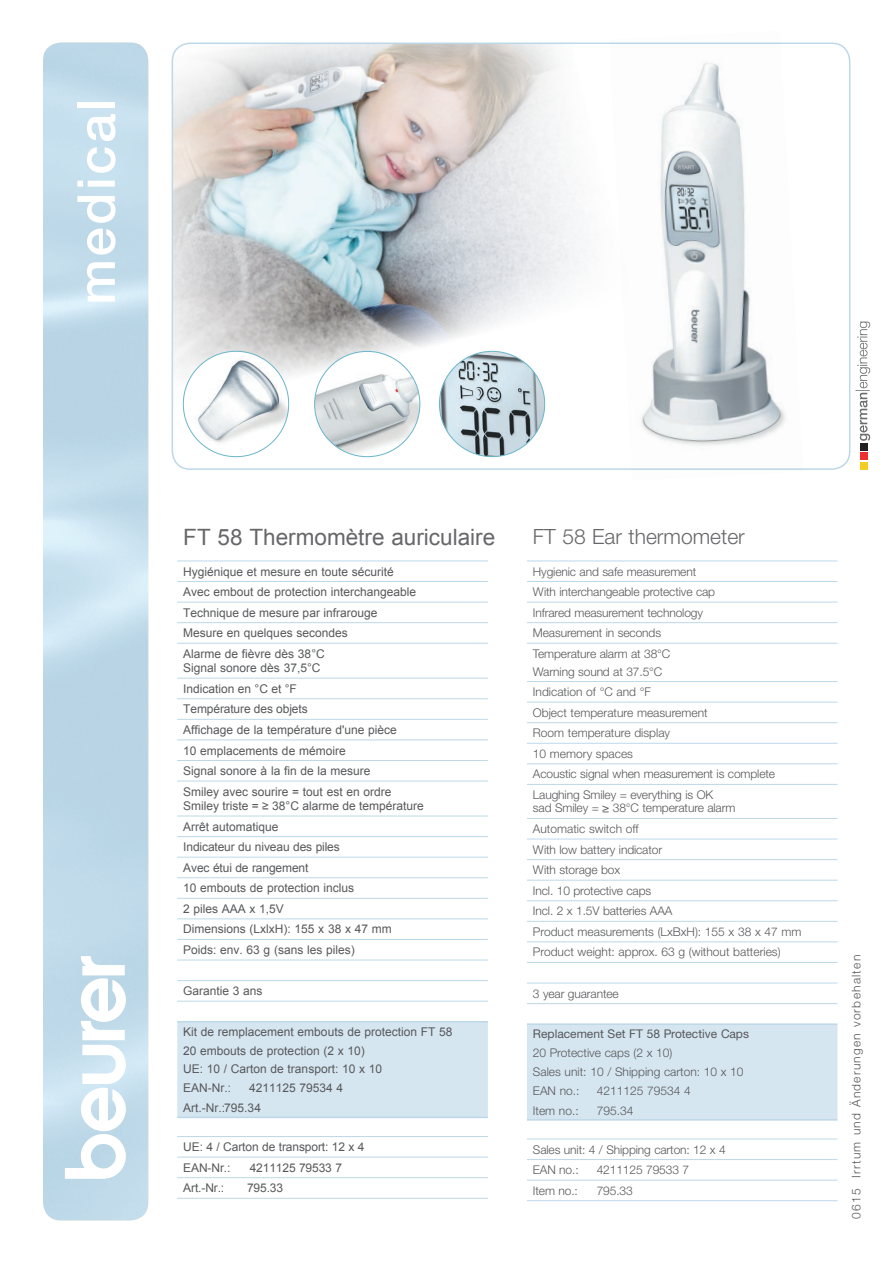
<style>
.page{position:relative;width:893px;height:1263px;background:#fff}
.page>*{position:absolute;margin:0;border:0;box-sizing:border-box;transform-origin:0 0}
.t1{font:500 52.5px "Helvetica Neue LT Pro";letter-spacing:.05em;color:#fff}
.t2{font:22.5px "Arial";color:#67676a}
.t3{font:300 21px "Helvetica Neue LT Pro";color:#67676a}
.t4{font:300 14.1px "Helvetica Neue LT Pro";color:#6c6d70}
.t5{font:12px/20.5px "Arial";color:#57585a}
.t6{font:300 12px/20.5px "Helvetica Neue LT Pro";letter-spacing:-.01em;color:#57585a}
.t7{font:300 12px/19.2px "Helvetica Neue LTW1 G";color:#57585a}
.t8{font:300 12px "Helvetica Neue LT Pro";letter-spacing:.1em;color:#57585a}
.t9{font:12px "Helvetica Neue LTW1 G";color:#57585a}
</style>
<div class="page">
<svg style="left:177px;top:560px;width:311px;height:638px"></svg>
<div style="left:177px;top:1022px;width:311px;height:95px;background:#d6e6f0"></div>
<hr style="left:177px;top:561px;width:311px;height:1px;background:#bdd8e8">
<hr style="left:177px;top:581px;width:311px;height:1px;background:#bdd8e8">
<hr style="left:177px;top:602px;width:311px;height:1px;background:#bdd8e8">
<hr style="left:177px;top:622px;width:311px;height:1px;background:#bdd8e8">
<hr style="left:177px;top:643px;width:311px;height:1px;background:#bdd8e8">
<hr style="left:177px;top:678px;width:311px;height:1px;background:#bdd8e8">
<hr style="left:177px;top:698px;width:311px;height:1px;background:#bdd8e8">
<hr style="left:177px;top:719px;width:311px;height:1px;background:#bdd8e8">
<hr style="left:177px;top:740px;width:311px;height:1px;background:#bdd8e8">
<hr style="left:177px;top:760px;width:311px;height:1px;background:#bdd8e8">
<hr style="left:177px;top:781px;width:311px;height:1px;background:#bdd8e8">
<hr style="left:177px;top:816px;width:311px;height:1px;background:#bdd8e8">
<hr style="left:177px;top:836px;width:311px;height:1px;background:#bdd8e8">
<hr style="left:177px;top:857px;width:311px;height:1px;background:#bdd8e8">
<hr style="left:177px;top:1157px;width:311px;height:1px;background:#bdd8e8">
<hr style="left:177px;top:1177px;width:311px;height:1px;background:#bdd8e8">
<hr style="left:177px;top:1198px;width:311px;height:1px;background:#bdd8e8">
<hr style="left:177px;top:877px;width:311px;height:1px;background:#bdd8e8">
<hr style="left:177px;top:1021px;width:311px;height:1px;background:#bdd8e8">
<hr style="left:177px;top:1117px;width:311px;height:1px;background:#bdd8e8">
<hr style="left:177px;top:1136px;width:311px;height:1px;background:#bdd8e8">
<hr style="left:177px;top:898px;width:311px;height:1px;background:#bdd8e8">
<hr style="left:177px;top:918px;width:311px;height:1px;background:#bdd8e8">
<hr style="left:177px;top:939px;width:311px;height:1px;background:#bdd8e8">
<hr style="left:177px;top:960px;width:311px;height:1px;background:#bdd8e8">
<hr style="left:177px;top:980px;width:311px;height:1px;background:#bdd8e8">
<hr style="left:177px;top:1001px;width:311px;height:1px;background:#bdd8e8">
<svg style="left:527px;top:560px;width:311px;height:620px"></svg>
<div style="left:527px;top:1025px;width:311px;height:94px;background:#d6e6f0"></div>
<hr style="left:527px;top:561px;width:311px;height:1px;background:#bdd8e8">
<hr style="left:527px;top:581px;width:311px;height:1px;background:#bdd8e8">
<hr style="left:527px;top:602px;width:311px;height:1px;background:#bdd8e8">
<hr style="left:527px;top:622px;width:311px;height:1px;background:#bdd8e8">
<hr style="left:527px;top:643px;width:311px;height:1px;background:#bdd8e8">
<hr style="left:527px;top:681px;width:311px;height:1px;background:#bdd8e8">
<hr style="left:527px;top:702px;width:311px;height:1px;background:#bdd8e8">
<hr style="left:527px;top:722px;width:311px;height:1px;background:#bdd8e8">
<hr style="left:527px;top:743px;width:311px;height:1px;background:#bdd8e8">
<hr style="left:527px;top:763px;width:311px;height:1px;background:#bdd8e8">
<hr style="left:527px;top:784px;width:311px;height:1px;background:#bdd8e8">
<hr style="left:527px;top:818px;width:311px;height:1px;background:#bdd8e8">
<hr style="left:527px;top:839px;width:311px;height:1px;background:#bdd8e8">
<hr style="left:527px;top:859px;width:311px;height:1px;background:#bdd8e8">
<hr style="left:527px;top:880px;width:311px;height:1px;background:#bdd8e8">
<hr style="left:527px;top:1159px;width:311px;height:1px;background:#bdd8e8">
<hr style="left:527px;top:1180px;width:311px;height:1px;background:#bdd8e8">
<hr style="left:527px;top:1200px;width:311px;height:1px;background:#bdd8e8">
<hr style="left:527px;top:900px;width:311px;height:1px;background:#bdd8e8">
<hr style="left:527px;top:921px;width:311px;height:1px;background:#bdd8e8">
<hr style="left:527px;top:941px;width:311px;height:1px;background:#bdd8e8">
<hr style="left:527px;top:962px;width:311px;height:1px;background:#bdd8e8">
<hr style="left:527px;top:983px;width:311px;height:1px;background:#bdd8e8">
<hr style="left:527px;top:1003px;width:311px;height:1px;background:#bdd8e8">
<hr style="left:527px;top:1138px;width:311px;height:1px;background:#bdd8e8">
<hr style="left:527px;top:1023px;width:311px;height:2px;background:#bdd8e8">
<hr style="left:527px;top:1119px;width:311px;height:1px;background:#bdd8e8">
<svg style="left:65px;top:956px;width:61px;height:263px"></svg>
<img style="left:172px;top:43px;width:411px;height:384px">
<img style="left:609px;top:42px;width:194px;height:428px">
<img style="left:645px;top:63px;width:136px;height:379px">
<svg style="left:183px;top:351px;width:106px;height:106px"></svg>
<img style="left:191px;top:355px;width:98px;height:97px">
<div style="left:315px;top:351px;width:105px;height:106px;background:#fff;border-radius:50%"></div>
<img style="left:315px;top:364px;width:105px;height:93px">
<img style="left:439px;top:351px;width:106px;height:106px;border-radius:53px">
<svg style="left:857px;top:322px;width:13px;height:119px"></svg>
<div style="left:860px;top:462px;width:7px;height:8px;background:#f3cd24"></div>
<div style="left:860px;top:453px;width:7px;height:7px;background:#ee3030"></div>
<div style="left:860px;top:443px;width:7px;height:7px;background:#231f20"></div>
<h1 class="t1" style="left:65px;top:305px;width:208px;rotate:-90deg">medical</h1>
<p class="t4" style="left:853px;top:392px;width:5px;rotate:-90deg">|</p>
<h2 class="t2" style="left:183px;top:522px;width:313px">FT 58 Thermomètre auriculaire</h2>
<p class="t5" style="left:183px;top:561px;width:234px">Hygiénique et mesure en toute sécurité Avec embout de protection interchangeable Technique de mesure par infrarouge Mesure en quelques secondes<br>Alarme de fièvre dès 38°C</p>
<p class="t5" style="left:183px;top:658px;width:215px">Signal sonore dès 37,5°C<br>Indication en °C et °F<br>Température des objets<br>Affichage de la température d'une pièce<br>10 emplacements de mémoire<br>Signal sonore à la fin de la mesure<br>Smiley avec sourire = tout est en ordre</p>
<p class="t5" style="left:183px;top:796px;width:242px">Smiley triste = ≥ 38°C alarme de température<br>Arrêt automatique<br>Indicateur du niveau des piles<br>Avec étui de rangement<br>10 embouts de protection inclus<br>2 piles AAA x 1,5V<br>Dimensions (LxlxH): 155 x 38 x 47 mm<br>Poids: env. 63 g (sans les piles)</p>
<p class="t5" style="left:183px;top:981px;width:81px">Garantie 3 ans</p>
<p class="t5" style="left:183px;top:1022px;width:271px;line-height:18.9px">Kit de remplacement embouts de protection FT 58<br>20 embouts de protection (2 x 10)<br>UE: 10 / Carton de transport: 10 x 10<br>EAN-Nr.:</p>
<p class="t5" style="left:183px;top:1078px;width:161px;line-height:19.8px;text-indent:66px">4211125 79534 4<br>Art.-Nr.:795.34</p>
<p class="t5" style="left:183px;top:1137px;width:183px">UE: 4 / Carton de transport: 12 x 4<br>EAN-Nr.:</p>
<p class="t5" style="left:247px;top:1157px;width:97px">4211125 79533 7<br>795.33</p>
<h3 class="t3" style="left:533px;top:523px;width:213px">FT 58 Ear thermometer</h3>
<p class="t6" style="left:533px;top:561px;width:184px">Hygienic and safe measurement<br>With interchangeable protective cap<br>Infrared measurement technology<br>Measurement in seconds<br>Temperature alarm at 38°C</p>
<p class="t6" style="left:533px;top:661px;width:244px">Warning sound at 37.5°C<br>Indication of °C and °F<br>Object temperature measurement<br>Room temperature display<br>10 memory spaces<br>Acoustic signal when measurement is complete<br>Laughing Smiley = everything is OK</p>
<p class="t6" style="left:533px;top:798px;width:270px">sad Smiley = ≥ 38°C temperature alarm<br>Automatic switch off<br>With low battery indicator<br>With storage box<br>Incl. 10 protective caps<br>Incl. 2 x 1.5V batteries AAA<br>Product measurements (LxBxH): 155 x 38 x 47 mm<br>Product weight: approx. 63 g (without batteries)</p>
<p class="t6" style="left:533px;top:983px;width:87px">3 year guarantee</p>
<p class="t9" style="left:533px;top:1026px;width:218px">Replacement Set FT 58 Protective Caps</p>
<p class="t7" style="left:533px;top:1043px;width:212px">20 Protective caps (2 x 10)<br>Sales unit: 10 / Shipping carton: 10 x 10<br>EAN no.:</p>
<p class="t7" style="left:597px;top:1081px;width:96px">4211125 79534 4</p>
<p class="t7" style="left:533px;top:1100px;width:47px">Item no.:</p>
<p class="t7" style="left:597px;top:1100px;width:38px">795.34</p>
<p class="t6" style="left:533px;top:1139px;width:194px">Sales unit: 4 / Shipping carton: 12 x 4<br>EAN no.:</p>
<p class="t6" style="left:597px;top:1159px;width:94px">4211125 79533 7</p>
<p class="t6" style="left:533px;top:1180px;width:46px">Item no.:</p>
<p class="t6" style="left:597px;top:1180px;width:38px">795.33</p>
<p class="t8" style="left:849px;top:1219px;width:266px;rotate:-90deg">0615 Irrtum und Änderungen vorbehalten</p>
</div>
